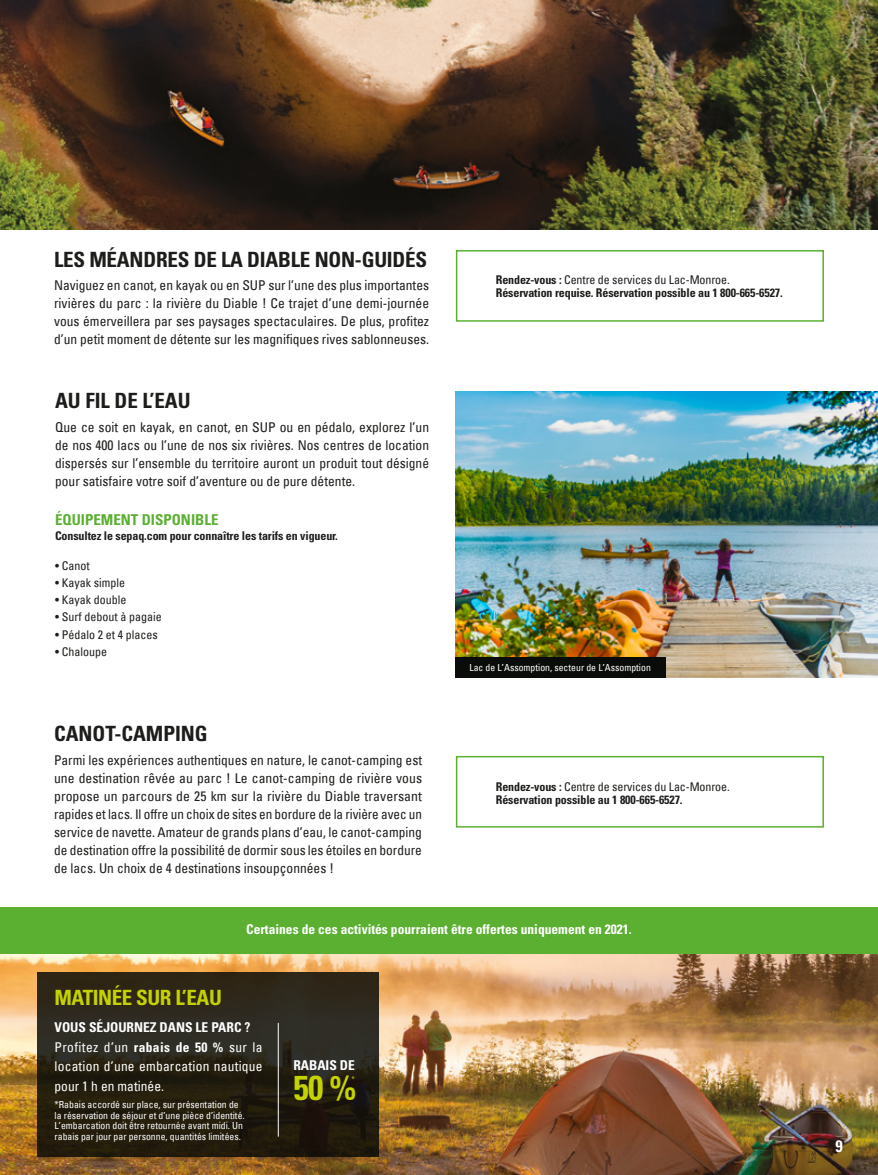
<style>
.page{position:relative;width:878px;height:1175px;background:#fff}
.page>*{position:absolute;margin:0;border:0;box-sizing:border-box;transform-origin:0 0}
.t1{font:700 condensed 34.5px "Univers";color:#c4d200}
.t2{font:700 condensed 21px "Univers";letter-spacing:-.01em;color:#1d1d1b}
.t3{font:700 condensed 21px "Univers";letter-spacing:-.02em;color:#c4d200}
.t4{font:700 condensed 16.5px "Univers";color:#fff}
.t5{font:700 condensed 15px "Univers";color:#5bb031}
.t6{font:condensed 13.5px/18px "Univers";color:#1d1d1b;text-align:justify}
.t7{font:condensed 13.5px/19.8px "Univers";letter-spacing:.015em;color:#fff}
.t8{font:700 condensed 13.5px "Univers";color:#fff}
.t9{font:700 condensed 12px/13.5px "Univers";letter-spacing:-.01em;color:#1d1d1b}
.t10{font:condensed 12px "Univers";color:#1d1d1b}
.t11{font:condensed 9.75px/10.5px "Univers";color:#fff}
.s1{font-weight:400}
.s2{font-weight:700}
</style>
<div class="page">
<img style="left:0;top:953px;width:878px;height:221px">
<div style="left:456px;top:250px;width:368px;height:72px;border:2px solid #5bb031"></div>
<div style="left:456px;top:756px;width:368px;height:71px;border:2px solid #5bb031"></div>
<svg style="left:37px;top:972px;width:342px;height:185px;background:#272215"></svg>
<hr style="left:278px;top:1022px;width:1px;height:114px;background:#fff">
<img style="left:0;top:0;width:878px;height:230px">
<img style="left:456px;top:392px;width:422px;height:285px">
<div style="left:0;top:906px;width:878px;height:47px;background:#5bb031"></div>
<div style="left:456px;top:656px;width:210px;height:21px;background:#0a0c09"></div>
<h2 class="t2" style="left:54px;top:246px;width:374px">LES MÉANDRES DE LA DIABLE NON-GUIDÉS</h2>
<p class="t6" style="left:54px;top:276px;width:376px">Naviguez en canot, en kayak ou en SUP sur l’une des plus importantes rivières du parc : la rivière du Diable ! Ce trajet d’une demi-journée vous émerveillera par ses paysages spectaculaires. De plus, profitez d’un petit moment de détente sur les magnifiques rives sablonneuses.</p>
<h2 class="t2" style="left:55px;top:388px;width:137px">AU FIL DE L’EAU</h2>
<p class="t6" style="left:55px;top:418px;width:376px">Que ce soit en kayak, en canot, en SUP ou en pédalo, explorez l’un de nos 400 lacs ou l’une de nos six rivières. Nos centres de location dispersés sur l’ensemble du territoire auront un produit tout désigné pour satisfaire votre soif d’aventure ou de pure détente.</p>
<p class="t5" style="left:55px;top:510px;width:165px">ÉQUIPEMENT DISPONIBLE</p>
<p class="t9" style="left:55px;top:529px;width:284px">Consultez le sepaq.com pour connaître les tarifs en vigueur.</p>
<p class="t10" style="left:55px;top:557px;width:36px">• Canot</p>
<p class="t10" style="left:55px;top:575px;width:71px">• Kayak simple</p>
<p class="t10" style="left:55px;top:592px;width:73px">• Kayak double</p>
<p class="t10" style="left:55px;top:609px;width:108px">• Surf debout à pagaie</p>
<p class="t10" style="left:55px;top:626px;width:104px">• Pédalo 2 et 4 places</p>
<p class="t10" style="left:55px;top:644px;width:53px">• Chaloupe</p>
<h2 class="t2" style="left:54px;top:721px;width:155px">CANOT-CAMPING</h2>
<p class="t6" style="left:54px;top:750px;width:369px">Parmi les expériences authentiques en nature, le canot-camping est une destination rêvée au parc ! Le canot-camping de rivière vous propose un parcours de 25 km sur la rivière du Diable traversant rapides et lacs. Il offre un choix de sites en bordure de la rivière avec un service de navette. Amateur de grands plans d’eau, le canot-camping de destination offre la possibilité de dormir sous les étoiles en bordure de lacs. Un choix de 4 destinations insoupçonnées !</p>
<p class="t9" style="left:496px;top:272px;width:288px">Rendez-vous : <span class="s1">Centre de services du Lac-Monroe.<br></span>Réservation requise. Réservation possible au 1 800-665-6527.</p>
<p class="t11" style="left:469px;top:661px;width:183px">Lac de L’Assomption, secteur de L’Assomption</p>
<p class="t9" style="left:496px;top:779px;width:235px">Rendez-vous : <span class="s1">Centre de services du Lac-Monroe.<br></span>Réservation possible au 1 800-665-6527.</p>
<p class="t8" style="left:246px;top:920px;width:387px">Certaines de ces activités pourraient être offertes uniquement en 2021.</p>
<h2 class="t3" style="left:55px;top:985px;width:169px">MATINÉE SUR L’EAU</h2>
<p class="t7" style="left:55px;top:1016px;width:210px"><span class="s2">VOUS SÉJOURNEZ DANS LE PARC ?<br></span>Profitez d’un <span class="s2">rabais de 50 %</span> sur la location d’une embarcation nautique pour 1 h en matinée.</p>
<p class="t11" style="left:55px;top:1099px;width:192px">*Rabais accordé sur place, sur présentation de la réservation de séjour et d’une pièce d’identité.<br>L’embarcation doit être retournée avant midi. Un rabais par jour par personne, quantités limitées.</p>
<p class="t8" style="left:293px;top:1057px;width:63px">RABAIS DE</p>
<h1 class="t1" style="left:293px;top:1067px;width:65px">50 %</h1>
<p class="t4" style="left:835px;top:1136px;width:9px">9</p>
</div>
